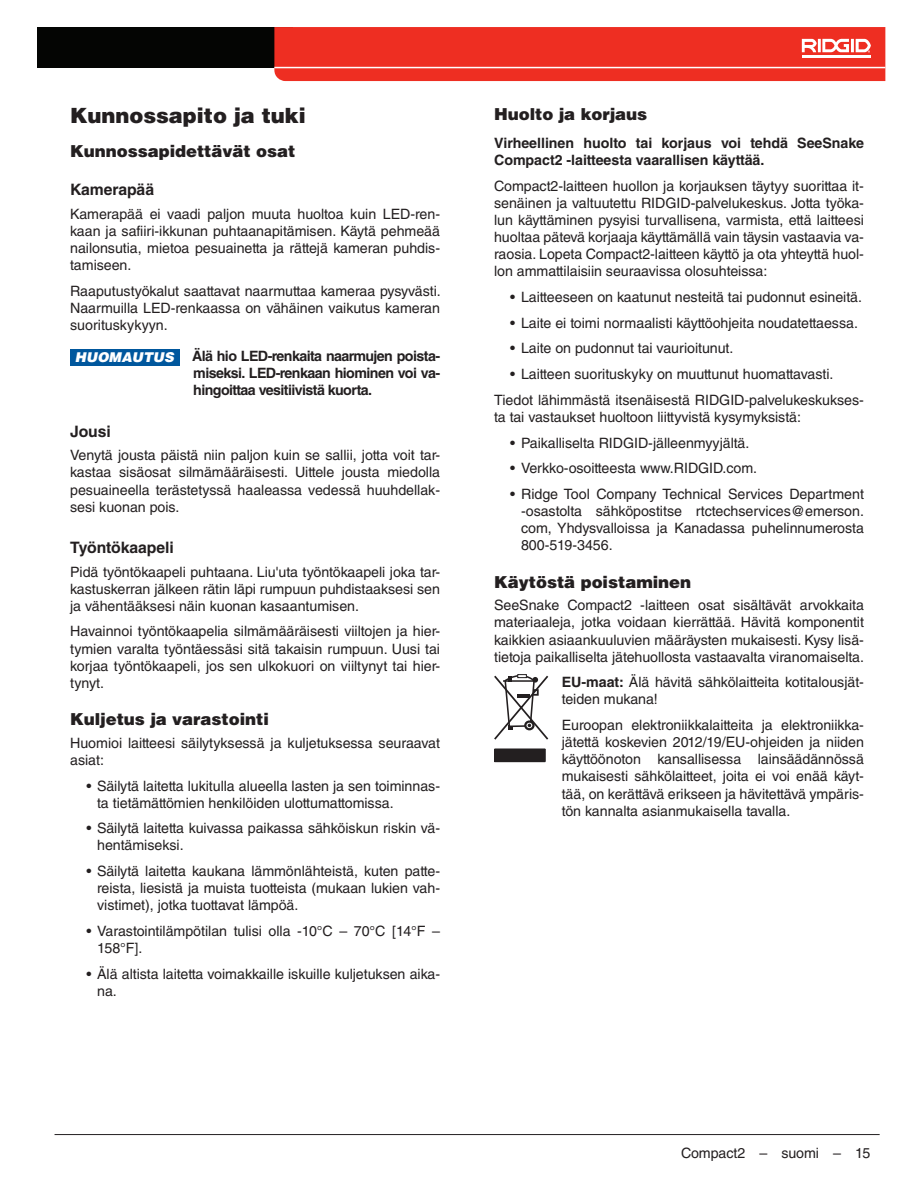
<style>
.page{position:relative;width:918px;height:1188px;background:#fff}
.page>*{position:absolute;margin:0;border:0;box-sizing:border-box;transform-origin:0 0}
.Head_1___h1{font:900 21px "Helvetica LT Std";letter-spacing:-.005em;color:#231f20}
.Head_2____h2{font:900 16.5px "Helvetica LT Std";letter-spacing:-.005em;color:#231f20}
.Head_3___h3{font:700 15.75px "Helvetica LT Std";letter-spacing:-.005em;color:#231f20}
.Basic_Normal___bn{font:14.25px/17.1px "Helvetica LT Std";letter-spacing:-.005em;color:#231f20;text-align:justify}
.Basic_Bold____bb{font:700 14.25px/17.1px "Helvetica LT Std";letter-spacing:-.005em;color:#231f20;text-align:justify}
.Notice_White{font:italic 900 13.5px "Helvetica LT Std";color:#fff}
.s1{font-weight:700}
</style>
<div class="page">
<hr style="left:55px;top:1134px;width:825px;height:1px;background:#231f20">
<div style="left:38px;top:27px;width:255px;height:41px;background:#040503"></div>
<svg style="left:274px;top:27px;width:611px;height:54px;background:#ee372c"></svg>
<hr style="left:802px;top:55px;width:69px;height:3px;background:#fff">
<div style="left:70px;top:349px;width:110px;height:17px;background:#00579d"></div>
<svg style="left:494px;top:674px;width:54px;height:66px"></svg>
<div style="left:495px;top:749px;width:50px;height:13px;background:#231f20"></div>
<p class="Head_1___h1" style="left:70px;top:102px;width:237px">Kunnossapito ja tuki</p>
<p class="Head_2____h2" style="left:70px;top:141px;width:227px">Kunnossapidettävät osat</p>
<p class="Head_3___h3" style="left:70px;top:180px;width:85px">Kamerapää</p>
<p class="Basic_Normal___bn" style="left:70px;top:205px;width:371px">Kamerapää ei vaadi paljon muuta huoltoa kuin LED-ren&shy;kaan ja safiiri-ikkunan puhtaanapitämisen. Käytä pehmeää nailonsutia, mietoa pesuainetta ja rättejä kameran puhdis&shy;tamiseen.</p>
<p class="Basic_Normal___bn" style="left:70px;top:282px;width:372px">Raaputustyökalut saattavat naarmuttaa kameraa pysyvästi.<br>Naarmuilla LED-renkaassa on vähäinen vaikutus kameran suorituskykyyn.</p>
<p class="Notice_White" style="left:75px;top:348px;width:100px">HUOMAUTUS</p>
<p class="Basic_Bold____bb" style="left:192px;top:347px;width:250px">Älä hio LED-renkaita naarmujen poista&shy;miseksi. LED-renkaan hiominen voi va&shy;hingoittaa vesitiivistä kuorta.</p>
<p class="Head_3___h3" style="left:70px;top:421px;width:42px">Jousi</p>
<p class="Basic_Normal___bn" style="left:70px;top:447px;width:371px">Venytä jousta päistä niin paljon kuin se sallii, jotta voit tar&shy;kastaa sisäosat silmämääräisesti. Uittele jousta miedolla pesuaineella terästetyssä haaleassa vedessä huuhdellak&shy;sesi kuonan pois.</p>
<p class="Head_3___h3" style="left:70px;top:538px;width:105px">Työntökaapeli</p>
<p class="Basic_Normal___bn" style="left:70px;top:563px;width:371px">Pidä työntökaapeli puhtaana. Liu'uta työntökaapeli joka tar&shy;kastuskerran jälkeen rätin läpi rumpuun puhdistaaksesi sen ja vähentääksesi näin kuonan kasaantumisen.</p>
<p class="Basic_Normal___bn" style="left:70px;top:623px;width:371px">Havainnoi työntökaapelia silmämääräisesti viiltojen ja hier&shy;tymien varalta työntäessäsi sitä takaisin rumpuun. Uusi tai korjaa työntökaapeli, jos sen ulkokuori on viiltynyt tai hier&shy;tynyt.</p>
<p class="Head_2____h2" style="left:70px;top:708px;width:200px">Kuljetus ja varastointi</p>
<p class="Basic_Normal___bn" style="left:70px;top:734px;width:371px">Huomioi laitteesi säilytyksessä ja kuljetuksessa seuraavat asiat:</p>
<p class="Basic_Normal___bn" style="left:97px;top:777px;width:344px;text-indent:-11px">• Säilytä laitetta lukitulla alueella lasten ja sen toiminnas&shy;ta tietämättömien henkilöiden ulottumattomissa.</p>
<p class="Basic_Normal___bn" style="left:97px;top:820px;width:344px;text-indent:-11px">• Säilytä laitetta kuivassa paikassa sähköiskun riskin vä&shy;hentämiseksi.</p>
<p class="Basic_Normal___bn" style="left:97px;top:863px;width:344px;text-indent:-11px">• Säilytä laitetta kaukana lämmönlähteistä, kuten patte&shy;reista, liesistä ja muista tuotteista (mukaan lukien vah&shy;vistimet), jotka tuottavat lämpöä.</p>
<p class="Basic_Normal___bn" style="left:97px;top:923px;width:344px;text-indent:-11px">• Varastointilämpötilan tulisi olla -10°C – 70°C [14°F –<br>158°F].</p>
<p class="Basic_Normal___bn" style="left:97px;top:965px;width:344px;text-indent:-11px">• Älä altista laitetta voimakkaille iskuille kuljetuksen aika&shy;na.</p>
<p class="Head_2____h2" style="left:494px;top:103px;width:155px">Huolto ja korjaus</p>
<p class="Basic_Bold____bb" style="left:494px;top:134px;width:371px">Virheellinen huolto tai korjaus voi tehdä SeeSnake<br>Compact2 -laitteesta vaarallisen käyttää.</p>
<p class="Basic_Normal___bn" style="left:494px;top:177px;width:371px">Compact2-laitteen huollon ja korjauksen täytyy suorittaa it&shy;senäinen ja valtuutettu RIDGID-palvelukeskus. Jotta työka&shy;lun käyttäminen pysyisi turvallisena, varmista, että laitteesi huoltaa pätevä korjaaja käyttämällä vain täysin vastaavia va&shy;raosia. Lopeta Compact2-laitteen käyttö ja ota yhteyttä huol&shy;lon ammattilaisiin seuraavissa olosuhteissa:</p>
<p class="Basic_Normal___bn" style="left:510px;top:288px;width:353px">• Laitteeseen on kaatunut nesteitä tai pudonnut esineitä.</p>
<p class="Basic_Normal___bn" style="left:510px;top:314px;width:349px">• Laite ei toimi normaalisti käyttöohjeita noudatettaessa.</p>
<p class="Basic_Normal___bn" style="left:510px;top:340px;width:225px">• Laite on pudonnut tai vaurioitunut.</p>
<p class="Basic_Normal___bn" style="left:510px;top:365px;width:325px">• Laitteen suorituskyky on muuttunut huomattavasti.</p>
<p class="Basic_Normal___bn" style="left:494px;top:391px;width:371px">Tiedot lähimmästä itsenäisestä RIDGID-palvelukeskukses&shy;ta tai vastaukset huoltoon liittyvistä kysymyksistä:</p>
<p class="Basic_Normal___bn" style="left:510px;top:434px;width:241px">• Paikalliselta RIDGID-jälleenmyyjältä.</p>
<p class="Basic_Normal___bn" style="left:510px;top:460px;width:248px">• Verkko-osoitteesta www.RIDGID.com.</p>
<p class="Basic_Normal___bn" style="left:521px;top:486px;width:344px;text-indent:-11px">• Ridge Tool Company Technical Services Department -osastolta sähköpostitse rtctechservices@emerson. com, Yhdysvalloissa ja Kanadassa puhelinnumerosta 800-519-3456.</p>
<p class="Head_2____h2" style="left:494px;top:571px;width:199px">Käytöstä poistaminen</p>
<p class="Basic_Normal___bn" style="left:494px;top:597px;width:372px">SeeSnake Compact2 -laitteen osat sisältävät arvokkaita materiaaleja, jotka voidaan kierrättää. Hävitä komponentit kaikkien asiaankuuluvien määräysten mukaisesti. Kysy lisä&shy;tietoja paikalliselta jätehuollosta vastaavalta viranomaiselta.</p>
<p class="Basic_Normal___bn" style="left:562px;top:674px;width:304px"><span class="s1">EU-maat:</span> Älä hävitä sähkölaitteita kotitalousjät&shy;teiden mukana!</p>
<p class="Basic_Normal___bn" style="left:562px;top:717px;width:304px">Euroopan elektroniikkalaitteita ja elektroniikka&shy;jätettä koskevien 2012/19/EU-ohjeiden ja niiden käyttöönoton kansallisessa lainsäädännössä mukaisesti sähkölaitteet, joita ei voi enää käyt&shy;tää, on kerättävä erikseen ja hävitettävä ympäris&shy;tön kannalta asianmukaisella tavalla.</p>
<p class="Basic_Normal___bn" style="left:681px;top:1144px;width:191px">Compact2 – suomi – 15</p>
</div>
